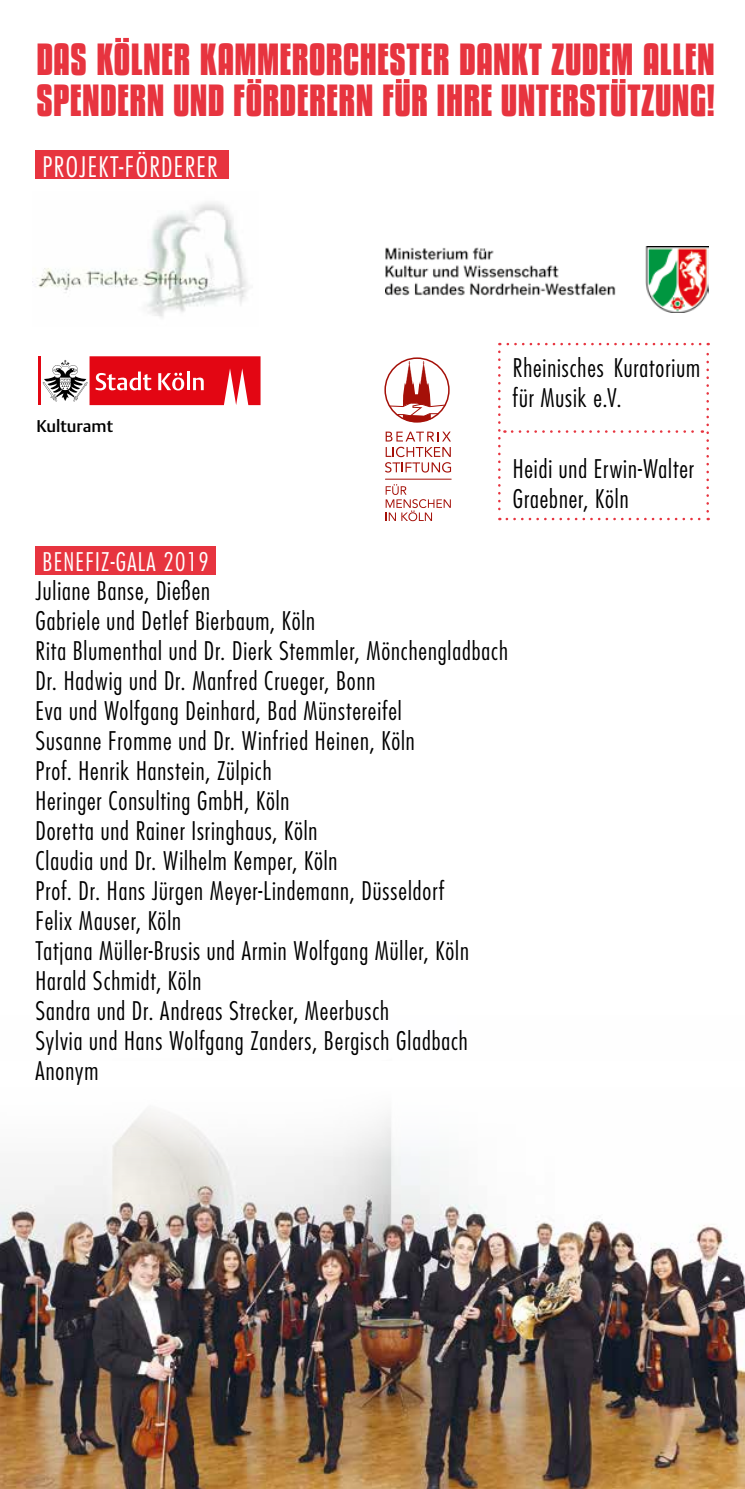
<style>
.page{position:relative;width:745px;height:1489px;background:#fff}
.page>*{position:absolute;margin:0;border:0;box-sizing:border-box;transform-origin:0 0}
.t1{font:700 39.75px/41.2px "Kenyan Coffee Rg";color:#e7343f}
.t2{font:300 condensed 27.5px "Futura Std";letter-spacing:.05em;color:#fff}
.t3{font:300 condensed 25px/30px "Futura Std";letter-spacing:.035em;color:#000}
.t4{font:300 condensed 25px "Futura Std";letter-spacing:.05em;color:#fff}
.t5{font:16.75px "DTL Argo T Medium";color:#000}
</style>
<div class="page">
<img style="left:0;top:1170px;width:744px;height:318px">
<div style="left:35px;top:546px;width:181px;height:29px;background:#e7343f"></div>
<div style="left:35px;top:150px;width:194px;height:28px;background:#e7343f"></div>
<img style="left:37px;top:203px;width:210px;height:114px">
<img style="left:385px;top:246px;width:322px;height:66px">
<hr style="left:38px;top:356px;width:3px;height:49px;background:#e30613">
<svg style="left:43px;top:356px;width:217px;height:49px"></svg>
<svg style="left:384px;top:357px;width:66px;height:84px"></svg>
<svg style="left:385px;top:447px;width:66px;height:25px"></svg>
<svg style="left:385px;top:484px;width:65px;height:37px"></svg>
<hr style="left:385px;top:478px;width:66px;height:1px;background:#a51008">
<svg style="left:498px;top:343px;width:210px;height:177px"></svg>
<svg style="left:115px;top:38px;width:14px;height:4px"></svg>
<svg style="left:247px;top:79px;width:14px;height:4px"></svg>
<svg style="left:395px;top:79px;width:14px;height:4px"></svg>
<svg style="left:612px;top:79px;width:13px;height:4px"></svg>
<h1 class="t1" style="left:36px;top:39px;width:680px">DAS KOLNER KAMMERORCHESTER DANKT ZUDEM ALLEN<br>SPENDERN UND FORDERERN FUR IHRE UNTERSTUTZUNG!</h1>
<p class="t2" style="left:43px;top:150px;width:176px">PROJEKT-FÖRDERER</p>
<p class="t5" style="left:36px;top:416px;width:78px">Kulturamt</p>
<p class="t3" style="left:512px;top:352px;width:189px">Rheinisches Kuratorium für Musik e.V.</p>
<p class="t3" style="left:512px;top:453px;width:182px">Heidi und Erwin-Walter<br>Graebner, Köln</p>
<p class="t4" style="left:43px;top:547px;width:168px">BENEFIZ-GALA 2019</p>
<p class="t3" style="left:35px;top:575px;width:473px">Juliane Banse, Dießen<br>Gabriele und Detlef Bierbaum, Köln<br>Rita Blumenthal und Dr. Dierk Stemmler, Mönchengladbach Dr. Hadwig und Dr. Manfred Crueger, Bonn<br>Eva und Wolfgang Deinhard, Bad Münstereifel<br>Susanne Fromme und Dr. Winfried Heinen, Köln<br>Prof. Henrik Hanstein, Zülpich<br>Heringer Consulting GmbH, Köln<br>Doretta und Rainer Isringhaus, Köln<br>Claudia und Dr. Wilhelm Kemper, Köln<br>Prof. Dr. Hans Jürgen Meyer-Lindemann, Düsseldorf<br>Felix Mauser, Köln<br>Tatjana Müller-Brusis und Armin Wolfgang Müller, Köln Harald Schmidt, Köln<br>Sandra und Dr. Andreas Strecker, Meerbusch<br>Sylvia und Hans Wolfgang Zanders, Bergisch Gladbach Anonym</p>
</div>
